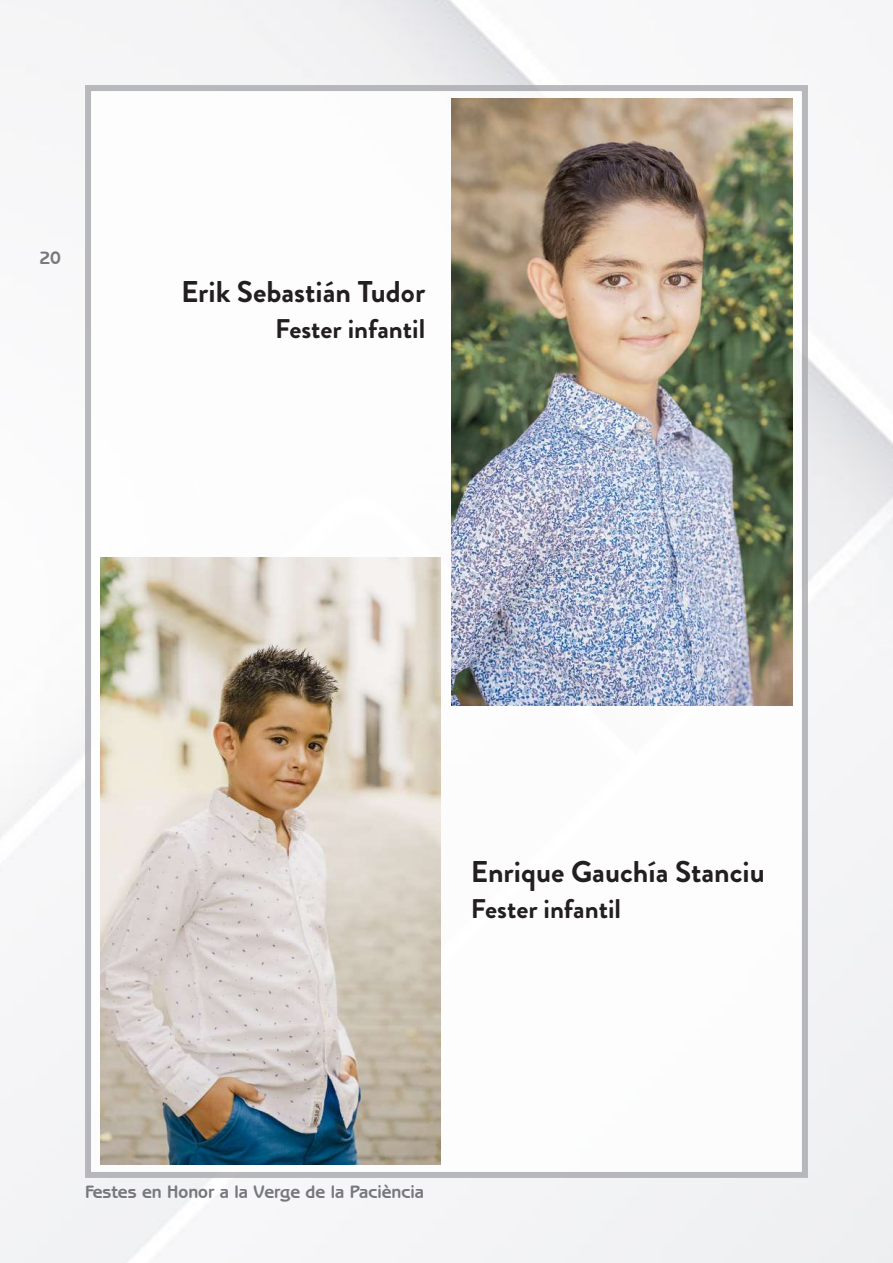
<style>
.page{position:relative;width:893px;height:1263px;background:#fff}
.page>*{position:absolute;margin:0;border:0;box-sizing:border-box;transform-origin:0 0}
.t1{font:700 30px "Brandon Grotesque";color:#231f20}
.t2{font:700 27px "Brandon Grotesque";color:#231f20}
.t3{font:700 18px "Benguiat Gothic IT Cby BT";color:#76787b}
</style>
<div class="page">
<div style="left:85px;top:85px;width:723px;height:1093px;background:#fff;border:6px solid #aaabaf"></div>
<img style="left:100px;top:557px;width:341px;height:608px">
<img style="left:452px;top:98px;width:340px;height:608px">
<p class="t3" style="left:39px;top:246px;width:23px">20</p>
<p class="t1" style="left:181px;top:271px;width:246px">Erik Sebastián Tudor</p>
<p class="t2" style="left:275px;top:310px;width:152px">Fester infantil</p>
<p class="t1" style="left:471px;top:851px;width:295px">Enrique Gauchía Stanciu</p>
<p class="t2" style="left:471px;top:890px;width:152px">Fester infantil</p>
<p class="t3" style="left:85px;top:1181px;width:341px">Festes en Honor a la Verge de la Paciència</p>
</div>
